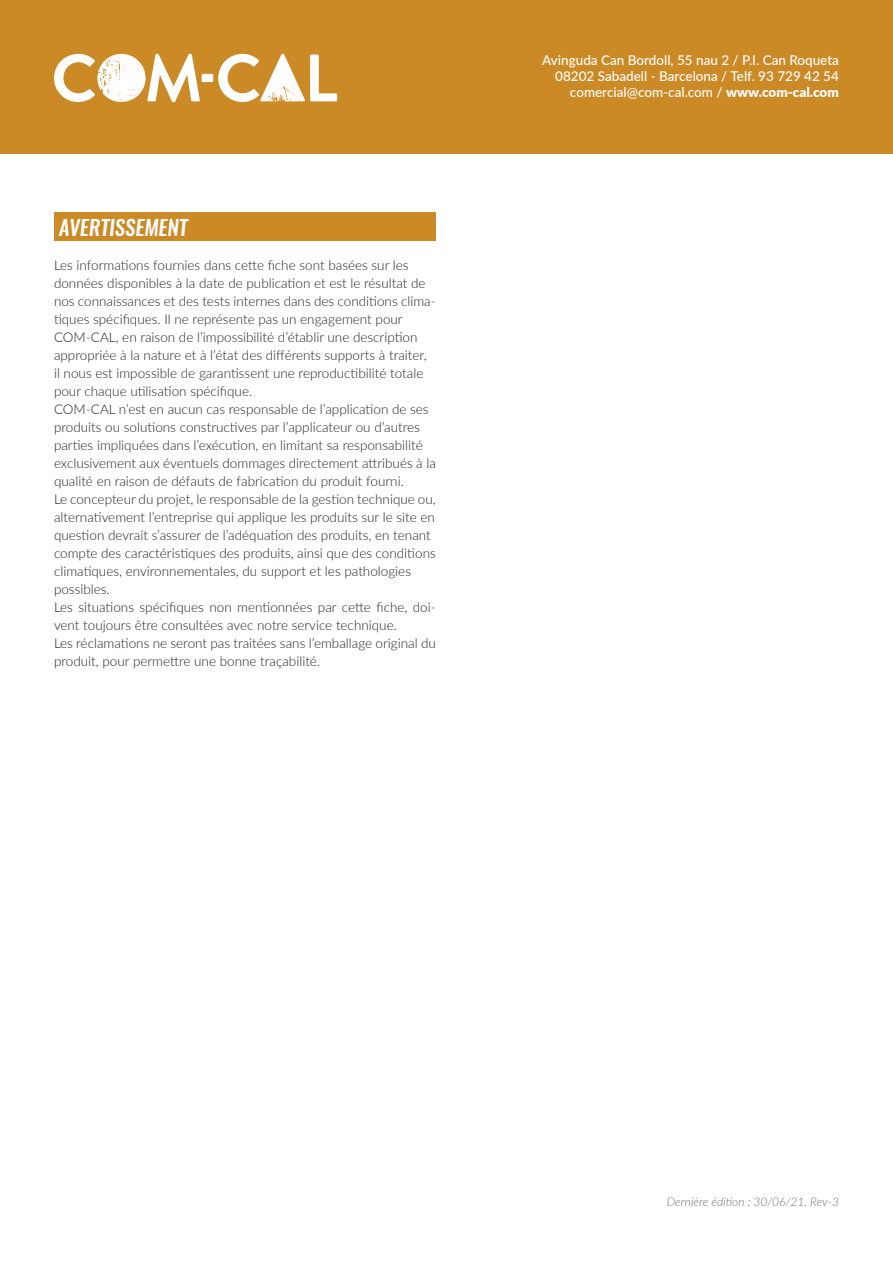
<style>
.page{position:relative;width:893px;height:1263px;background:#fff}
.page>*{position:absolute;margin:0;border:0;box-sizing:border-box;transform-origin:0 0}
.t1{font:italic 500 21px "Oswald";color:#fff}
.t2{font:300 13.5px/18px "Lato";color:#231f20}
.t3{font:500 13.5px/16.2px "Lato";color:#fff;text-align:right}
.t4{font:italic 300 12px "Lato";color:#6c6d70}
.s1{font-weight:900}
</style>
<div class="page">
<div style="left:54px;top:213px;width:382px;height:28px;background:#cc8a27"></div>
<div style="left:0;top:0;width:893px;height:154px;background:#cc8a27"></div>
<div style="left:202px;top:74px;width:11px;height:8px;background:#fff"></div>
<svg style="left:218px;top:54px;width:119px;height:48px"></svg>
<svg style="left:54px;top:54px;width:146px;height:48px"></svg>
<h1 class="t1" style="left:59px;top:212px;width:130px">AVERTISSEMENT</h1>
<p class="t2" style="left:54px;top:256px;width:383px">Les informations fournies dans cette fiche sont basées sur les données disponibles à la date de publication et est le résultat de nos connaissances et des tests internes dans des conditions clima&shy;tiques spécifiques. Il ne représente pas un engagement pour COM-CAL, en raison de l’impossibilité d’établir une description appropriée à la nature et à l’état des différents supports à traiter, il nous est impossible de garantissent une reproductibilité totale pour chaque utilisation spécifique.<br>COM-CAL n’est en aucun cas responsable de l’application de ses produits ou solutions constructives par l’applicateur ou d’autres parties impliquées dans l’exécution, en limitant sa responsabilité exclusivement aux éventuels dommages directement attribués à la qualité en raison de défauts de fabrication du produit fourni.<br>Le concepteur du projet, le responsable de la gestion technique ou, alternativement l’entreprise qui applique les produits sur le site en question devrait s’assurer de l’adéquation des produits, en tenant compte des caractéristiques des produits, ainsi que des conditions climatiques, environnementales, du support et les pathologies possibles.<br>Les situations spécifiques non mentionnées par cette fiche, doi&shy;vent toujours être consultées avec notre service technique.<br>Les réclamations ne seront pas traitées sans l’emballage original du produit, pour permettre une bonne traçabilité.</p>
<p class="t3" style="left:542px;top:51px;width:298px">Avinguda Can Bordoll, 55 nau 2 / P.I. Can Roqueta<br>08202 Sabadell - Barcelona / Telf. 93 729 42 54 comercial@com-cal.com / <span class="s1">www.com-cal.com</span></p>
<p class="t4" style="left:667px;top:1193px;width:174px">Dernière édition : 30/06/21. Rev-3</p>
</div>
